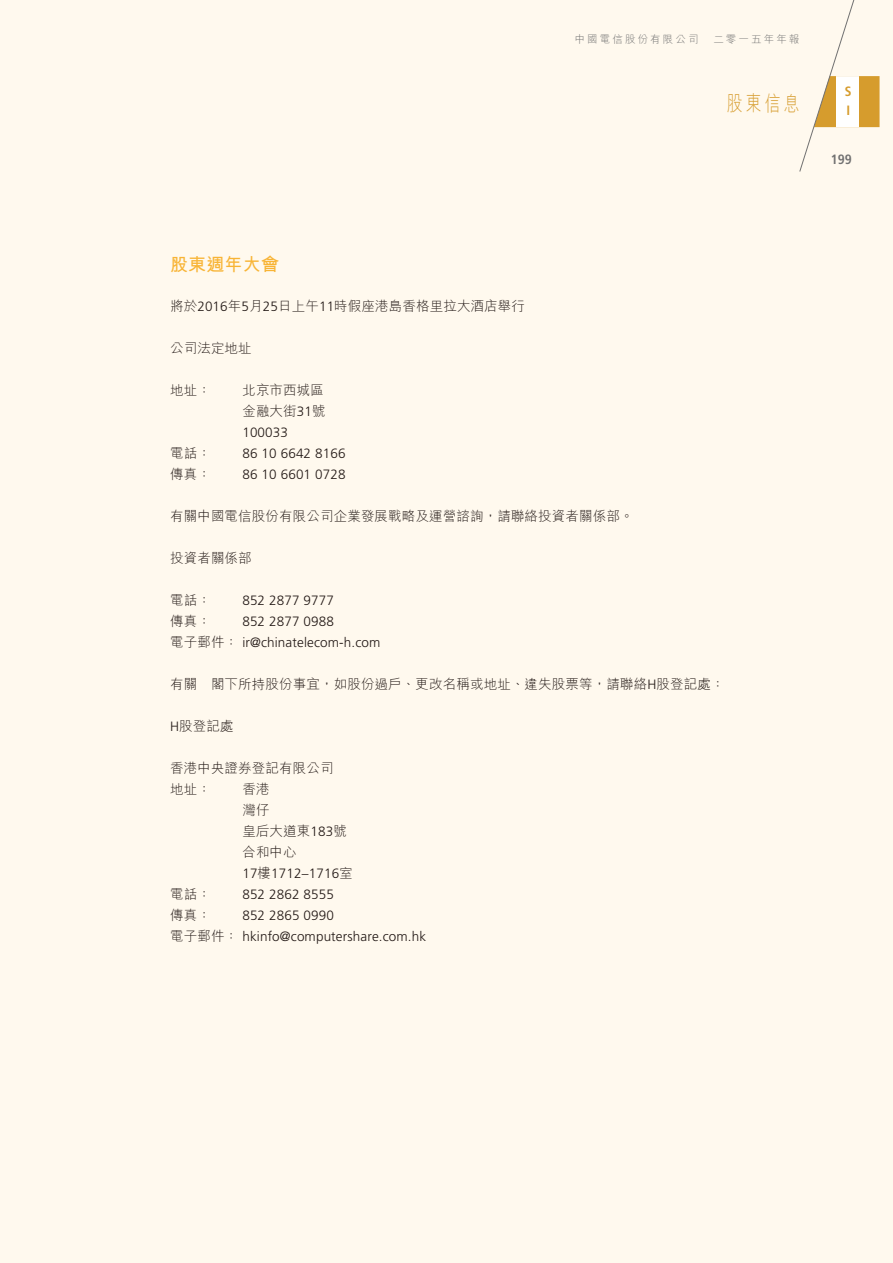
<style>
.page{position:relative;width:893px;height:1263px;background:#fff9ee}
.page>*{position:absolute;margin:0;border:0;box-sizing:border-box;transform-origin:0 0}
.t1{font:21px "M Hei HK Light E Ten B5 H";color:#d69c2d;scale:.75 1}
.t2{font:18px "M Hei HK Bold E Ten B5 H";letter-spacing:.01em;color:#f8b435}
.t3{font:13.5px/21px "M Hei HK Light E Ten B5 H";letter-spacing:.01em;color:#231916}
.t4{font:300 13.5px/21px "Frutiger LT Std";letter-spacing:.01em;color:#231916}
.t5{font:700 condensed 13.5px "Frutiger LT Std";color:#717171}
.t6{font:700 condensed 13.5px "Frutiger LT Std";color:#d69c2d}
.t7{font:10.5px "M Hei HK Light E Ten B5 H";letter-spacing:.2em;color:#717171}
.s1{font-family:"Frutiger LT Std";font-weight:300}
.s2{font-family:"M Hei HK Light E Ten B5 H";font-weight:400}
</style>
<div class="page">
<svg style="left:799px;top:0;width:80px;height:172px"></svg>
<p class="t7" style="left:575px;top:35px;width:125px">中國電信股份有限公司</p>
<p class="t7" style="left:713px;top:35px;width:88px">二零一五年年報</p>
<p class="t1" style="left:727px;top:95px;width:98px">股東信息</p>
<p class="t6" style="left:845px;top:85px;width:8px">S</p>
<p class="t6" style="left:846px;top:104px;width:5px">I</p>
<p class="t5" style="left:831px;top:153px;width:22px">199</p>
<p class="t2" style="left:170px;top:258px;width:110px">股東週年大會</p>
<p class="t3" style="left:170px;top:297px;width:356px">將於<span class="s1">2016</span>年<span class="s1">5</span>月<span class="s1">25</span>日上午<span class="s1">11</span>時假座港島香格里拉大酒店舉行</p>
<p class="t3" style="left:170px;top:339px;width:83px">公司法定地址</p>
<p class="t3" style="left:170px;top:381px;width:42px">地址：</p>
<p class="t3" style="left:242px;top:381px;width:85px">北京市西城區金融大街<span class="s1">31</span>號<br><span class="s1">100033</span></p>
<p class="t3" style="left:170px;top:444px;width:42px">電話：</p>
<p class="t4" style="left:242px;top:443px;width:105px">86 10 6642 8166</p>
<p class="t3" style="left:170px;top:465px;width:42px">傳真：</p>
<p class="t4" style="left:242px;top:464px;width:105px">86 10 6601 0728</p>
<p class="t3" style="left:170px;top:507px;width:465px">有關中國電信股份有限公司企業發展戰略及運營諮詢，請聯絡投資者關係部。</p>
<p class="t3" style="left:170px;top:549px;width:83px">投資者關係部</p>
<p class="t3" style="left:170px;top:591px;width:42px">電話：</p>
<p class="t4" style="left:242px;top:590px;width:93px">852 2877 9777</p>
<p class="t3" style="left:170px;top:612px;width:42px">傳真：</p>
<p class="t4" style="left:170px;top:611px;width:212px;text-indent:72px">852 2877 0988<br><span class="s2">電子郵件：</span> ir@chinatelecom-h.com</p>
<p class="t3" style="left:170px;top:675px;width:556px">有關 閣下所持股份事宜，如股份過戶、更改名稱或地址、違失股票等，請聯絡<span class="s1">H</span>股登記處：</p>
<p class="t3" style="left:170px;top:717px;width:65px"><span class="s1">H</span>股登記處</p>
<p class="t3" style="left:170px;top:759px;width:165px">香港中央證券登記有限公司地址：</p>
<p class="t3" style="left:242px;top:780px;width:112px">香港<br>灣仔<br>皇后大道東<span class="s1">183</span>號合和中心<br><span class="s1">17</span>樓<span class="s1">1712–1716</span>室</p>
<p class="t3" style="left:170px;top:885px;width:42px">電話：</p>
<p class="t4" style="left:242px;top:884px;width:93px">852 2862 8555</p>
<p class="t3" style="left:170px;top:906px;width:42px">傳真：</p>
<p class="t4" style="left:170px;top:905px;width:258px;text-indent:72px">852 2865 0990<br><span class="s2">電子郵件：</span> hkinfo@computershare.com.hk</p>
</div>
